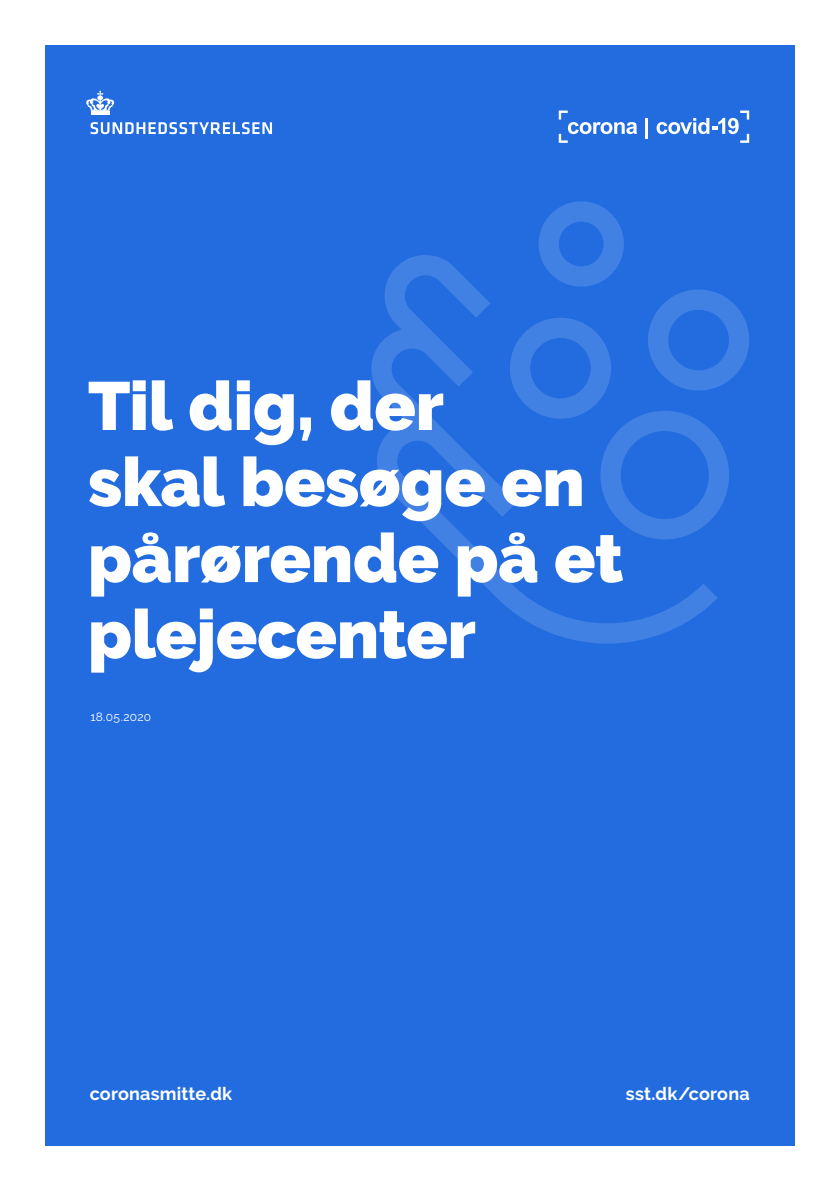
<style>
.page{position:relative;width:840px;height:1191px;background:#fff}
.page>*{position:absolute;margin:0;border:0;box-sizing:border-box;transform-origin:0 0}
.t1{font:900 68px/76px "Raleway";letter-spacing:-.005em;color:#fff}
.t2{font:700 18px "Raleway";letter-spacing:.01em;color:#fff}
.t3{font:12px "Raleway";letter-spacing:.01em;color:#fff}
</style>
<div class="page">
<div style="left:45px;top:45px;width:749px;height:1100px;background:#226ce0"></div>
<svg style="left:538px;top:201px;width:210px;height:311px"></svg>
<svg style="left:371px;top:255px;width:346px;height:388px"></svg>
<hr style="left:91px;top:112px;width:18px;height:3px;background:#fff">
<svg style="left:86px;top:91px;width:28px;height:20px"></svg>
<svg style="left:90px;top:122px;width:182px;height:12px"></svg>
<svg style="left:558px;top:110px;width:79px;height:33px"></svg>
<hr style="left:645px;top:118px;width:2px;height:20px;background:#fff">
<svg style="left:656px;top:110px;width:92px;height:33px"></svg>
<p class="t1" style="left:88px;top:368px;width:536px">Til dig, der<br>skal besøge en pårørende på et plejecenter</p>
<p class="t3" style="left:90px;top:710px;width:62px">18.05.2020</p>
<p class="t2" style="left:90px;top:1083px;width:144px">coronasmitte.dk</p>
<p class="t2" style="left:625px;top:1083px;width:125px">sst.dk/corona</p>
</div>
